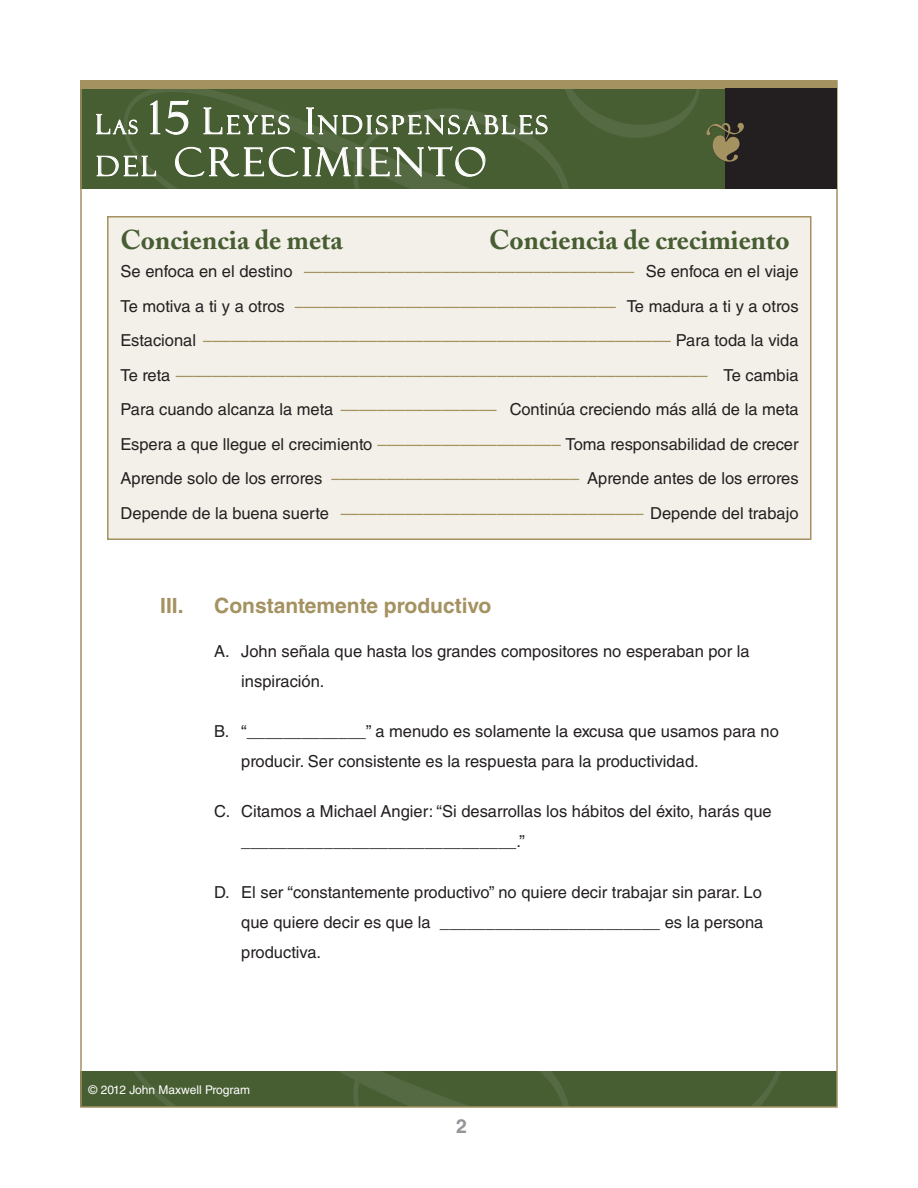
<style>
.page{position:relative;width:918px;height:1188px;background:#fff}
.page>*{position:absolute;margin:0;border:0;box-sizing:border-box;transform-origin:0 0}
.t1{font:39px "Felix Titling MT Std";letter-spacing:.1em;color:#fff}
.Healine{font:700 27px "Adobe Caslon";color:#475d32}
.t2{font:25.2px "Felix Titling MT Std";letter-spacing:.13em;color:#fff}
.Roman_Numeral_GOLD{font:700 21px "Helvetica LT Std";color:#a49261}
.t3{font:700 19.5px "Helvetica LT Std";color:#939598}
.t4{font:18.9px "Felix Titling MT Std";color:#fff}
.Triple_Indent{font:16.5px "Helvetica LT Std";color:#231f20}
.Doubel_Indent{font:16.5px/30px "Helvetica LT Std";color:#231f20}
.Triple_Indent-2{font:16.5px "Helvetica LT Std";color:#a49261}
.t5{font:12px "Helvetica LT Std";color:#fff}
.s1{font-size:45px}
.s2{font-size:36px}
.s3{font-size:27.3px}
.s4{font-size:27px}
.s5{color:#a49261}
.s6{color:#231f20}
</style>
<div class="page">
<div style="left:80px;top:1071px;width:757px;height:36px;background:#475d32"></div>
<img style="left:134px;top:1071px;width:647px;height:34px">
<div style="left:80px;top:80px;width:757px;height:109px;background:#475d32"></div>
<img style="left:125px;top:89px;width:575px;height:100px">
<div style="left:80px;top:80px;width:757px;height:9px;background:#a49261"></div>
<div style="left:725px;top:89px;width:112px;height:100px;background:#231f20"></div>
<div style="left:707px;top:123px;width:38px;height:40px;background:#231f20;opacity:.75"></div>
<svg style="left:96px;top:114px;width:42px;height:23px"></svg>
<svg style="left:150px;top:100px;width:39px;height:35px"></svg>
<svg style="left:203px;top:107px;width:87px;height:28px"></svg>
<svg style="left:306px;top:107px;width:242px;height:29px"></svg>
<svg style="left:96px;top:155px;width:60px;height:22px"></svg>
<svg style="left:175px;top:146px;width:311px;height:32px"></svg>
<div style="left:107px;top:216px;width:705px;height:324px;background:#f3f0e9;border:2px solid #a49261"></div>
<svg style="left:707px;top:123px;width:37px;height:39px"></svg>
<h3 class="t2" style="left:149px;top:110px;width:400px"><span class="s1">15</span> <span class="s2">L</span>EYES <span class="s2">I</span>NDISPENSABLES</h3>
<h1 class="t1" style="left:96px;top:140px;width:392px"><span class="s3">DEL</span> CRECIMIENTO</h1>
<p class="t4" style="left:96px;top:116px;width:43px"><span class="s4">L</span>AS</p>
<p class="Healine" style="left:121px;top:224px;width:224px">Conciencia de meta</p>
<p class="Healine" style="left:489px;top:224px;width:302px">Conciencia de crecimiento</p>
<p class="Triple_Indent" style="left:121px;top:262px;width:680px">Se enfoca en el destino <span class="s5">––––––––––––––––––––––––––––––––––––</span> Se enfoca en el viaje</p>
<p class="Triple_Indent" style="left:121px;top:296px;width:680px">Te motiva a ti y a otros <span class="s5">–––––––––––––––––––––––––––––––––––</span> Te madura a ti y a otros</p>
<p class="Triple_Indent-2" style="left:121px;top:331px;width:680px"><span class="s6">Estacional</span> ––––––––––––––––––––––––––––––––––––––––––––––––––– <span class="s6">Para toda la vida</span></p>
<p class="Triple_Indent-2" style="left:121px;top:365px;width:680px"><span class="s6">Te reta</span> –––––––––––––––––––––––––––––––––––––––––––––––––––––––––– <span class="s6">Te cambia</span></p>
<p class="Triple_Indent" style="left:121px;top:400px;width:680px">Para cuando alcanza la meta <span class="s5">–––––––––––––––––</span> Continúa creciendo más allá de la meta</p>
<p class="Triple_Indent" style="left:121px;top:434px;width:680px">Espera a que llegue el crecimiento <span class="s5">––––––––––––––––––––</span> Toma responsabilidad de crecer</p>
<p class="Triple_Indent" style="left:121px;top:469px;width:679px">Aprende solo de los errores <span class="s5">–––––––––––––––––––––––––––</span> Aprende antes de los errores</p>
<p class="Triple_Indent" style="left:121px;top:503px;width:680px">Depende de la buena suerte <span class="s5">–––––––––––––––––––––––––––––––––</span> Depende del trabajo</p>
<p class="Roman_Numeral_GOLD" style="left:160px;top:593px;width:25px">III.</p>
<p class="Roman_Numeral_GOLD" style="left:214px;top:593px;width:279px">Constantemente productivo</p>
<p class="Doubel_Indent" style="left:241px;top:636px;width:510px;text-indent:-27px">A. John señala que hasta los grandes compositores no esperaban por la inspiración.</p>
<p class="Doubel_Indent" style="left:241px;top:716px;width:539px;text-indent:-27px">B. “_____________” a menudo es solamente la excusa que usamos para no producir. Ser consistente es la respuesta para la productividad.</p>
<p class="Doubel_Indent" style="left:241px;top:797px;width:532px;text-indent:-27px">C. Citamos a Michael Angier: “Si desarrollas los hábitos del éxito, harás que ______________________________.”</p>
<p class="Doubel_Indent" style="left:241px;top:877px;width:524px;text-align:justify;text-indent:-27px">D. El ser “constantemente productivo” no quiere decir trabajar sin parar. Lo que quiere decir es que la ________________________ es la persona productiva.</p>
<p class="t5" style="left:89px;top:1083px;width:163px">© 2012 John Maxwell Program</p>
<p class="t3" style="left:456px;top:1114px;width:12px">2</p>
</div>
